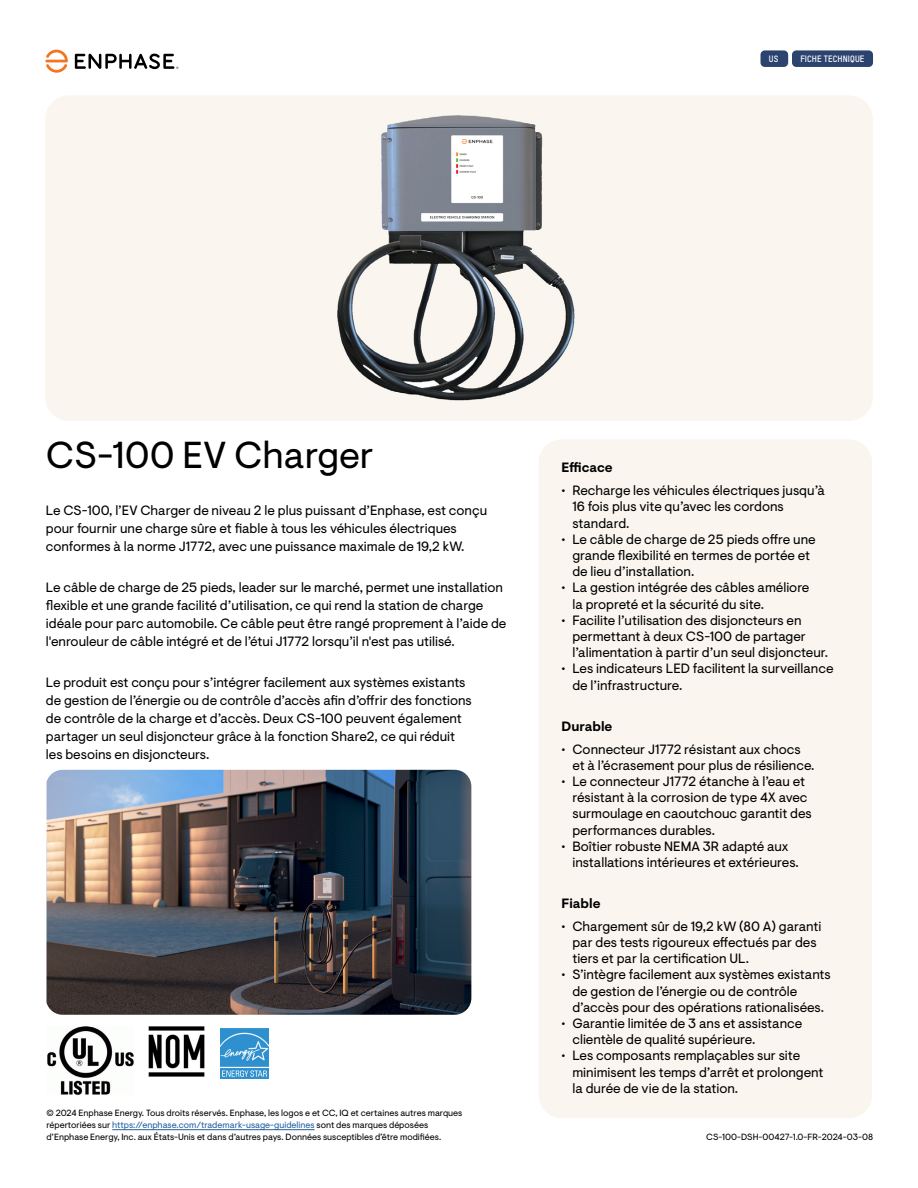
<style>
.page{position:relative;width:918px;height:1188px;background:#fff}
.page>*{position:absolute;margin:0;border:0;box-sizing:border-box;transform-origin:0 0}
.t1{font:37.5px "Enphase Visuelt";color:#000}
.t2{font:13.5px/16.2px "Enphase Visuelt";color:#000}
.t3{font:700 13.5px "Enphase Visuelt";color:#000}
.t4{font:9px/12px "Enphase Visuelt";color:#000}
.t5{font:9px "T Star Pro Bold";letter-spacing:.01em;color:#fff}
.s1{color:#215e9e}
</style>
<div class="page">
<div style="left:539px;top:439px;width:333px;height:679px;background:#faf6ef;border-radius:23px"></div>
<div style="left:46px;top:96px;width:826px;height:324px;background:#faf6ef;border-radius:23px"></div>
<div style="left:45px;top:95px;width:828px;height:326px;border:2px solid #faf6ef;border-radius:23px"></div>
<img style="left:337px;top:115px;width:238px;height:286px">
<div style="left:792px;top:50px;width:81px;height:17px;background:#2c436f;border-radius:4px"></div>
<hr style="left:112px;top:1129px;width:203px;height:1px;background:#215e9e">
<div style="left:761px;top:50px;width:27px;height:17px;background:#2c436f;border-radius:4px"></div>
<svg style="left:45px;top:50px;width:23px;height:23px"></svg>
<svg style="left:75px;top:53px;width:103px;height:16px"></svg>
<img style="left:47px;top:770px;width:424px;height:245px">
<img style="left:220px;top:1028px;width:49px;height:50px">
<img style="left:47px;top:1026px;width:87px;height:69px">
<img style="left:148px;top:1027px;width:57px;height:50px">
<p class="t5" style="left:769px;top:52px;width:11px">US</p>
<p class="t5" style="left:800px;top:52px;width:66px">FICHE TECHNIQUE</p>
<h1 class="t1" style="left:46px;top:433px;width:329px">CS-100 EV Charger</h1>
<p class="t2" style="left:46px;top:502px;width:443px;line-height:18px">Le CS-100, l’EV Charger de niveau 2 le plus puissant d’Enphase, est conçu pour fournir une charge sûre et fiable à tous les véhicules électriques conformes à la norme J1772, avec une puissance maximale de 19,2 kW.</p>
<p class="t2" style="left:46px;top:578px;width:462px;line-height:18px">Le câble de charge de 25 pieds, leader sur le marché, permet une installation flexible et une grande facilité d’utilisation, ce qui rend la station de charge idéale pour parc automobile. Ce câble peut être rangé proprement à l’aide de l'enrouleur de câble intégré et de l’étui J1772 lorsqu’il n'est pas utilisé.</p>
<p class="t2" style="left:46px;top:673px;width:427px;line-height:18px">Le produit est conçu pour s’intégrer facilement aux systèmes existants de gestion de l’énergie ou de contrôle d’accès afin d’offrir des fonctions de contrôle de la charge et d’accès. Deux CS-100 peuvent également partager un seul disjoncteur grâce à la fonction Share2, ce qui réduit les besoins en disjoncteurs.</p>
<p class="t4" style="left:46px;top:1107px;width:418px">© 2024 Enphase Energy. Tous droits réservés. Enphase, les logos e et CC, IQ et certaines autres marques répertoriées sur <span class="s1">https://enphase.com/trademark-usage-guidelines</span> sont des marques déposées d’Enphase Energy, Inc. aux États-Unis et dans d’autres pays. Données susceptibles d’être modifiées.</p>
<p class="t3" style="left:562px;top:460px;width:53px">Efficace</p>
<p class="t2" style="left:572px;top:483px;width:254px;text-indent:-11px">• Recharge les véhicules électriques jusqu’à<br>16 fois plus vite qu’avec les cordons standard.</p>
<p class="t2" style="left:572px;top:532px;width:245px;text-indent:-11px">• Le câble de charge de 25 pieds offre une grande flexibilité en termes de portée et de lieu d’installation.</p>
<p class="t2" style="left:572px;top:580px;width:239px;text-indent:-11px">• La gestion intégrée des câbles améliore la propreté et la sécurité du site.</p>
<p class="t2" style="left:572px;top:613px;width:257px;text-indent:-11px">• Facilite l’utilisation des disjoncteurs en permettant à deux CS-100 de partager l’alimentation à partir d’un seul disjoncteur.</p>
<p class="t2" style="left:572px;top:661px;width:263px;text-indent:-11px">• Les indicateurs LED facilitent la surveillance de l’infrastructure.</p>
<p class="t3" style="left:562px;top:718px;width:52px">Durable</p>
<p class="t2" style="left:572px;top:741px;width:244px;text-indent:-11px">• Connecteur J1772 résistant aux chocs et à l’écrasement pour plus de résilience.</p>
<p class="t2" style="left:572px;top:774px;width:241px;text-indent:-11px">• Le connecteur J1772 étanche à l’eau et résistant à la corrosion de type 4X avec surmoulage en caoutchouc garantit des performances durables.</p>
<p class="t2" style="left:572px;top:838px;width:228px;text-indent:-11px">• Boîtier robuste NEMA 3R adapté aux installations intérieures et extérieures.</p>
<p class="t3" style="left:562px;top:895px;width:40px">Fiable</p>
<p class="t2" style="left:572px;top:919px;width:251px;text-indent:-11px">• Chargement sûr de 19,2 kW (80 A) garanti par des tests rigoureux effectués par des tiers et par la certification UL.</p>
<p class="t2" style="left:572px;top:967px;width:260px;text-indent:-11px">• S’intègre facilement aux systèmes existants de gestion de l’énergie ou de contrôle d’accès pour des opérations rationalisées.</p>
<p class="t2" style="left:572px;top:1016px;width:231px;text-indent:-11px">• Garantie limitée de 3 ans et assistance clientèle de qualité supérieure.</p>
<p class="t2" style="left:572px;top:1048px;width:253px;text-indent:-11px">• Les composants remplaçables sur site minimisent les temps d’arrêt et prolongent la durée de vie de la station.</p>
<p class="t4" style="left:706px;top:1132px;width:168px">CS-100-DSH-00427-1.0-FR-2024-03-08</p>
</div>
